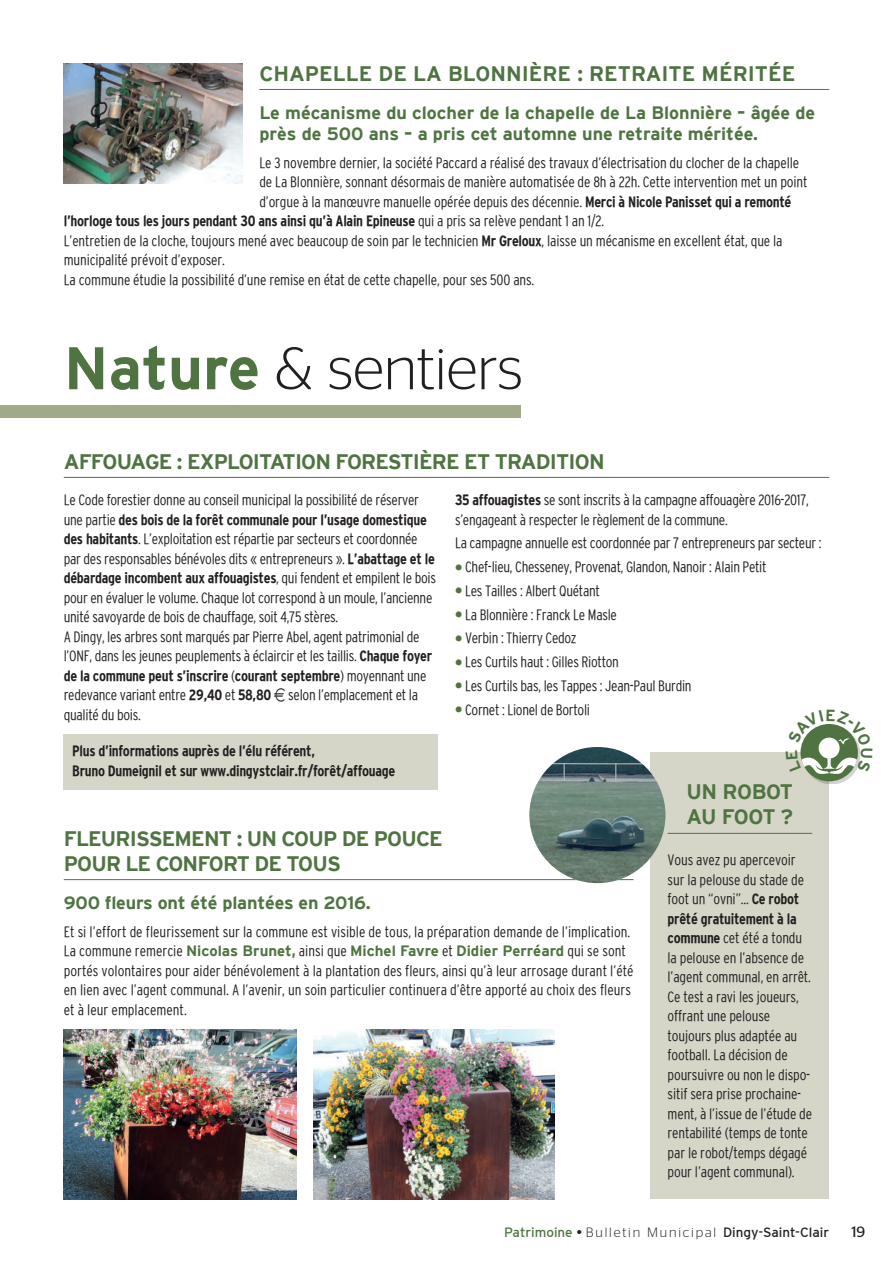
<style>
.page{position:relative;width:893px;height:1263px;background:#fff}
.page>*{position:absolute;margin:0;border:0;box-sizing:border-box;transform-origin:0 0}
.t1{font:300 60px "Stag Sans";color:#231f20}
.t2{font:700 21px/25.2px "Interstate";letter-spacing:-.04em;color:#4f7441}
.t3{font:700 21px "Interstate";color:#4f7441}
.t4{font:700 18px/21px "Interstate";color:#4f7441}
.t5{font:300 condensed 15px/19.5px "Interstate";letter-spacing:-.01em;color:#231f20}
.t6{font:700 condensed 15px "Interstate";letter-spacing:-.02em;color:#231f20}
.t7{font:15px "Stag Sans";color:#231f20}
.t8{font:13.5px "Interstate";color:#231f20}
.s1{font-weight:700}
.s2{font-weight:300}
.s3{font-family:"Interstate";font-weight:700;color:#4f7441}
.s4{font-family:"Euro Logo";font-weight:400;font-stretch:normal;font-size:13.5px}
.s5{font-weight:700;font-size:18px;color:#4f7441}
.s6{font-weight:700;font-stretch:normal;color:#4f7441}
.s7{color:#4f7441}
.s8{font-family:"Stag Sans";font-weight:300}
</style>
<div class="page">
<div style="left:0;top:405px;width:520px;height:13px;background:#a0aa8b"></div>
<hr style="left:64px;top:477px;width:765px;height:1px;background:#4f7441">
<hr style="left:64px;top:879px;width:570px;height:1px;background:#4f7441">
<hr style="left:259px;top:89px;width:570px;height:1px;background:#4f7441">
<img style="left:64px;top:1029px;width:232px;height:170px">
<img style="left:313px;top:1029px;width:242px;height:170px">
<img style="left:64px;top:64px;width:178px;height:120px">
<div style="left:651px;top:753px;width:178px;height:446px;background:#d5d6c8"></div>
<hr style="left:668px;top:833px;width:144px;height:1px;background:#4f7441">
<div style="left:803px;top:726px;width:57px;height:58px;background:#231f20;opacity:.2"></div>
<div style="left:800px;top:724px;width:58px;height:57px;background:#4f7441;border-radius:50%"></div>
<div style="left:64px;top:734px;width:374px;height:55px;background:#d5d6c8"></div>
<img style="left:529px;top:747px;width:136px;height:136px;border-radius:68px">
<svg style="left:786px;top:724px;width:74px;height:51px"></svg>
<h2 class="t3" style="left:259px;top:61px;width:538px">CHAPELLE DE LA BLONNIÈRE : RETRAITE MÉRITÉE</h2>
<p class="t4" style="left:259px;top:102px;width:557px">Le mécanisme du clocher de la chapelle de La Blonnière – âgée de près de 500 ans – a pris cet automne une retraite méritée.</p>
<p class="t5" style="left:259px;top:152px;width:541px">Le 3 novembre dernier, la société Paccard a réalisé des travaux d’électrisation du clocher de la chapelle</p>
<p class="t5" style="left:259px;top:172px;width:550px">de La Blonnière, sonnant désormais de manière automatisée de 8h à 22h. Cette intervention met un point</p>
<p class="t5" style="left:259px;top:191px;width:533px">d’orgue à la manœuvre manuelle opérée depuis des décennie. <span class="s1">Merci à Nicole Panisset qui a remonté</span></p>
<p class="t6" style="left:64px;top:212px;width:542px">l’horloge tous les jours pendant 30 ans ainsi qu’à Alain Epineuse <span class="s2">qui a pris sa relève pendant 1 an 1/2.</span></p>
<p class="t5" style="left:64px;top:230px;width:720px">L’entretien de la cloche, toujours mené avec beaucoup de soin par le technicien <span class="s1">Mr Greloux</span>, laisse un mécanisme en excellent état, que la</p>
<p class="t5" style="left:64px;top:250px;width:163px">municipalité prévoit d’exposer.</p>
<p class="t5" style="left:64px;top:269px;width:472px">La commune étudie la possibilité d’une remise en état de cette chapelle, pour ses 500 ans.</p>
<h1 class="t1" style="left:64px;top:335px;width:460px"><span class="s3">Nature</span> &amp; sentiers</h1>
<h2 class="t2" style="left:64px;top:448px;width:542px">AFFOUAGE : EXPLOITATION FORESTIÈRE ET TRADITION</h2>
<p class="t5" style="left:64px;top:490px;width:374px">Le Code forestier donne au conseil municipal la possibilité de réserver une partie <span class="s1">des bois de la forêt communale pour l’usage domestique des habitants</span>. L’exploitation est répartie par secteurs et coordonnée par des responsables bénévoles dits « entrepreneurs ». <span class="s1">L’abattage et le débardage incombent aux affouagistes</span>, qui fendent et empilent le bois pour en évaluer le volume. Chaque lot correspond à un moule, l’ancienne unité savoyarde de bois de chauffage, soit 4,75 stères.<br>A Dingy, les arbres sont marqués par Pierre Abel, agent patrimonial de l’ONF, dans les jeunes peuplements à éclaircir et les taillis. <span class="s1">Chaque foyer de la commune peut s’inscrire</span> (<span class="s1">courant septembre</span>) moyennant une redevance variant entre <span class="s1">29,40</span> et <span class="s1">58,80</span> <span class="s4">e</span> selon l’emplacement et la qualité du bois.</p>
<p class="t5" style="left:455px;top:490px;width:355px"><span class="s1">35 affouagistes</span> se sont inscrits à la campagne affouagère 2016-2017, s’engageant à respecter le règlement de la commune.</p>
<p class="t5" style="left:455px;top:533px;width:368px">La campagne annuelle est coordonnée par 7 entrepreneurs par secteur :</p>
<p class="t5" style="left:455px;top:557px;width:313px"><span class="s5">•</span> Chef-lieu, Chesseney, Provenat, Glandon, Nanoir : Alain Petit</p>
<p class="t5" style="left:455px;top:581px;width:146px"><span class="s5">•</span> Les Tailles : Albert Quétant</p>
<p class="t5" style="left:455px;top:604px;width:164px"><span class="s5">•</span> La Blonnière : Franck Le Masle</p>
<p class="t5" style="left:455px;top:628px;width:123px"><span class="s5">•</span> Verbin : Thierry Cedoz</p>
<p class="t5" style="left:455px;top:652px;width:166px"><span class="s5">•</span> Les Curtils haut : Gilles Riotton</p>
<p class="t5" style="left:455px;top:676px;width:238px"><span class="s5">•</span> Les Curtils bas, les Tappes : Jean-Paul Burdin</p>
<p class="t5" style="left:455px;top:699px;width:137px"><span class="s5">•</span> Cornet : Lionel de Bortoli</p>
<p class="t6" style="left:72px;top:743px;width:244px">Plus d’informations auprès de l’élu référent,</p>
<p class="t6" style="left:72px;top:762px;width:325px">Bruno Dumeignil et sur www.dingystclair.fr/forêt/affouage</p>
<h2 class="t2" style="left:64px;top:825px;width:381px">FLEURISSEMENT : UN COUP DE POUCE<br>POUR LE CONFORT DE TOUS</h2>
<p class="t4" style="left:64px;top:892px;width:308px">900 fleurs ont été plantées en 2016.</p>
<p class="t5" style="left:64px;top:922px;width:571px">Et si l’effort de fleurissement sur la commune est visible de tous, la préparation demande de l’implication.<br>La commune remercie <span class="s6">Nicolas Brunet,</span> ainsi que <span class="s6">Michel Favre</span> et <span class="s6">Didier Perréard</span> qui se sont portés volontaires pour aider bénévolement à la plantation des fleurs, ainsi qu’à leur arrosage durant l’été en lien avec l’agent communal. A l’avenir, un soin particulier continuera d’être apporté au choix des fleurs et à leur emplacement.</p>
<h2 class="t2" style="left:687px;top:779px;width:108px">UN ROBOT<br>AU FOOT ?</h2>
<p class="t5" style="left:668px;top:850px;width:146px">Vous avez pu apercevoir sur la pelouse du stade de foot un “ovni”... <span class="s1">Ce robot prêté gratuitement à la commune</span> cet été a tondu la pelouse en l’absence de l’agent communal, en arrêt.<br>Ce test a ravi les joueurs, offrant une pelouse toujours plus adaptée au football. La décision de poursuivre ou non le dispo&shy;sitif sera prise prochaine&shy;ment, à l’issue de l’étude de rentabilité (temps de tonte par le robot/temps dégagé pour l’agent communal).</p>
<p class="t8" style="left:504px;top:1224px;width:326px"><span class="s7">Patrimoine</span> • <span class="s8">Bulletin Municipal</span> Dingy-Saint-Clair</p>
<p class="t7" style="left:851px;top:1223px;width:15px">19</p>
</div>
